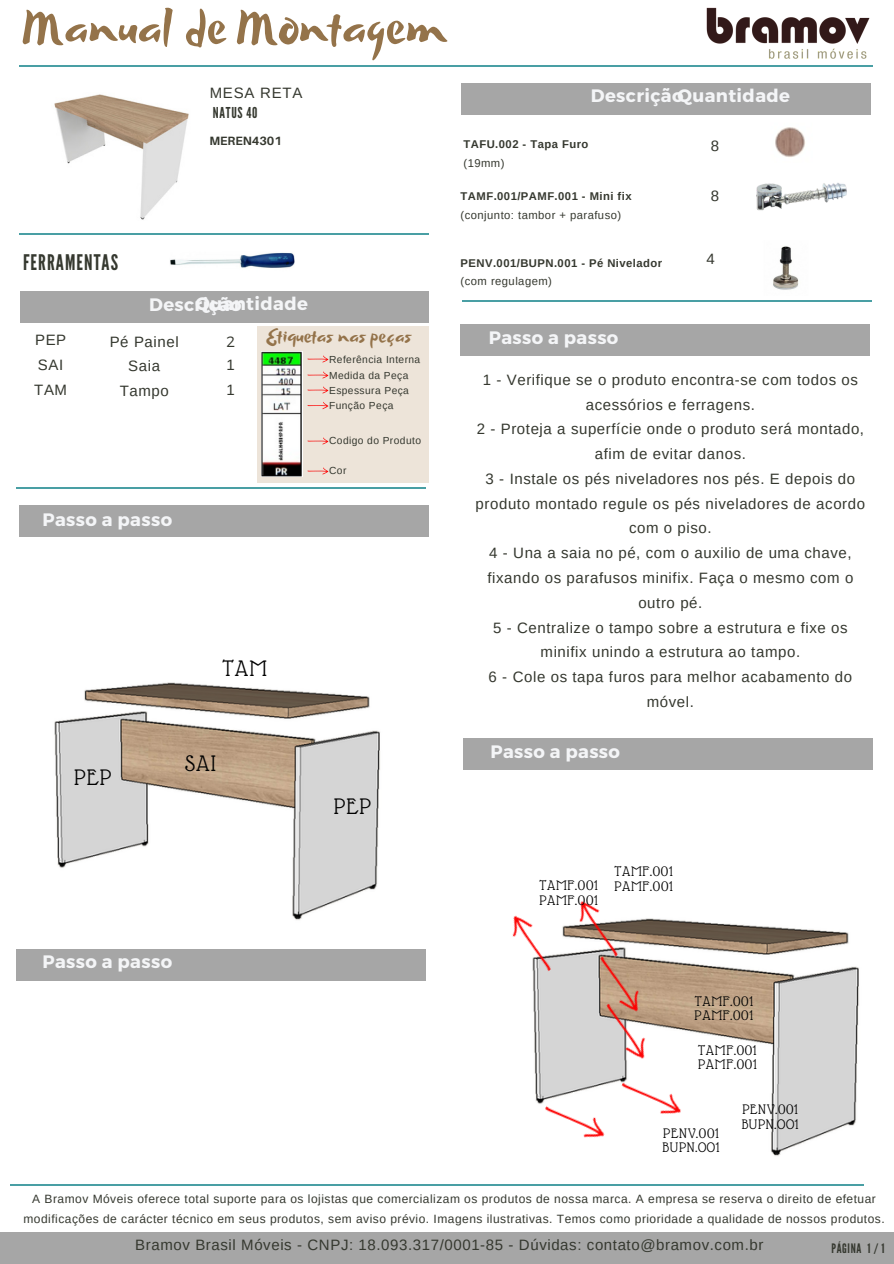
<style>
.page{position:relative;width:894px;height:1264px;background:#fff}
.page>*{position:absolute;margin:0;border:0;box-sizing:border-box;transform-origin:0 0}
.t1{font:54px "Beach Resort";letter-spacing:.015em;color:#94734a}
.t2{font:24.45px "Glass Antiqua";letter-spacing:.045em;color:#000}
.t3{font:21.45px "League Gothic";letter-spacing:.05em;color:#35382f}
.t4{font:20.85px "Beach Resort";letter-spacing:.015em;color:#94734a}
.t5{font:700 18px "Montserrat";letter-spacing:.02em;color:#f4f5f7}
.t6{font:15px/24.8px "Arimo";letter-spacing:.04em;color:#35382f;text-align:center}
.t7{font:15px "Glass Antiqua";letter-spacing:.045em;color:#000}
.t8{font:300 15px "Montserrat";color:#35382f}
.t9{font:13.05px "League Gothic";letter-spacing:.05em;color:#35382f}
.t10{font:12px/20px "Arimo";letter-spacing:.04em;color:#35382f;text-align:center}
.t11{font:700 12px "Aileron";color:#35382f}
.t12{font:700 11.25px "Arimo";letter-spacing:.04em;color:#35382f}
.t13{font:11.25px "Arimo";letter-spacing:.04em;color:#35382f}
.t14{font:10.2px "Arimo";letter-spacing:.04em;color:#35382f}
.s1{font-family:"League Gothic"}
</style>
<div class="page">
<div style="left:460px;top:83px;width:410px;height:32px;background:#a6a6a6"></div>
<img style="left:706px;top:7px;width:164px;height:52px">
<div style="left:20px;top:292px;width:409px;height:31px;background:#a6a6a6"></div>
<hr style="left:19px;top:65px;width:853px;height:1px;background:#499fa4">
<div style="left:19px;top:505px;width:410px;height:32px;background:#a6a6a6"></div>
<div style="left:459px;top:325px;width:410px;height:31px;background:#a6a6a6"></div>
<div style="left:16px;top:948px;width:409px;height:32px;background:#a6a6a6"></div>
<hr style="left:19px;top:234px;width:410px;height:1px;background:#499fa4">
<hr style="left:10px;top:1184px;width:853px;height:1px;background:#499fa4">
<div style="left:0;top:1232px;width:893px;height:31px;background:#a6a6a6"></div>
<img style="left:170px;top:252px;width:125px;height:16px">
<hr style="left:16px;top:487px;width:409px;height:1px;background:#499fa4">
<img style="left:54px;top:94px;width:135px;height:126px">
<hr style="left:462px;top:300px;width:409px;height:1px;background:#499fa4">
<img style="left:54px;top:682px;width:326px;height:238px">
<img style="left:533px;top:918px;width:326px;height:238px">
<img style="left:535px;top:1093px;width:79px;height:56px">
<img style="left:512px;top:915px;width:52px;height:65px">
<img style="left:565px;top:901px;width:65px;height:64px">
<img style="left:586px;top:946px;width:65px;height:77px">
<img style="left:592px;top:993px;width:66px;height:77px">
<img style="left:611px;top:1070px;width:80px;height:55px">
<img style="left:773px;top:246px;width:26px;height:44px">
<img style="left:775px;top:127px;width:30px;height:30px">
<img style="left:756px;top:183px;width:90px;height:28px">
<div style="left:463px;top:738px;width:410px;height:31px;background:#a6a6a6"></div>
<div style="left:257px;top:326px;width:171px;height:156px;background:#ede4d9"></div>
<img style="left:307px;top:355px;width:22px;height:8px">
<img style="left:307px;top:371px;width:22px;height:8px">
<img style="left:307px;top:386px;width:22px;height:8px">
<img style="left:307px;top:402px;width:22px;height:8px">
<img style="left:307px;top:437px;width:22px;height:8px">
<img style="left:307px;top:467px;width:22px;height:8px">
<img style="left:261px;top:351px;width:41px;height:125px">
<p class="t1" style="left:24px;top:-1px;width:424px">Manual de Montagem</p>
<p class="t6" style="left:210px;top:82px;width:94px;line-height:20.2px;text-align:left">MESA RETA<br><span class="s1">NATUS 40</span></p>
<p class="t11" style="left:209px;top:134px;width:74px">MEREN4301</p>
<p class="t3" style="left:23px;top:250px;width:96px">FERRAMENTAS</p>
<p class="t5" style="left:195px;top:292px;width:114px">Quantidade</p>
<p class="t5" style="left:149px;top:293px;width:94px">Descrição</p>
<h2 class="t6" style="left:35px;top:328px;width:33px;text-align:left">PEP<br>SAI</h2>
<h5 class="t6" style="left:34px;top:377px;width:34px">TAM</h5>
<h1 class="t6" style="left:110px;top:329px;width:70px">Pé Painel</h1>
<p class="t6" style="left:128px;top:354px;width:33px">Saia</p>
<p class="t6" style="left:120px;top:378px;width:51px">Tampo</p>
<p class="t5" style="left:43px;top:508px;width:131px">Passo a passo</p>
<h3 class="t8" style="left:226px;top:331px;width:10px">2</h3>
<h6 class="t6" style="left:226px;top:352px;width:10px">1</h6>
<p class="t6" style="left:226px;top:377px;width:10px">1</p>
<h2 class="t4" style="left:267px;top:325px;width:147px">Etiquetas nas peças</h2>
<p class="t14" style="left:329px;top:354px;width:93px">Referência Interna</p>
<p class="t14" style="left:329px;top:385px;width:81px">Espessura Peça</p>
<p class="t14" style="left:329px;top:400px;width:66px">Função Peça</p>
<p class="t14" style="left:329px;top:434px;width:93px">Codigo do Produto</p>
<p class="t14" style="left:329px;top:464px;width:19px">Cor</p>
<p class="t14" style="left:329px;top:370px;width:81px">Medida da Peça</p>
<p class="t2" style="left:222px;top:655px;width:46px">TAM</p>
<h5 class="t5" style="left:590px;top:84px;width:94px">Descrição</h5>
<h5 class="t5" style="left:677px;top:84px;width:114px">Quantidade</h5>
<h2 class="t12" style="left:463px;top:137px;width:126px">TAFU.002 - Tapa Furo</h2>
<h2 class="t6" style="left:710px;top:133px;width:10px">8</h2>
<h2 class="t13" style="left:463px;top:156px;width:42px">(19mm)</h2>
<p class="t12" style="left:460px;top:190px;width:172px">TAMF.001/PAMF.001 - Mini fix</p>
<h5 class="t6" style="left:710px;top:183px;width:10px">8</h5>
<p class="t13" style="left:460px;top:209px;width:162px">(conjunto: tambor + parafuso)</p>
<h5 class="t12" style="left:460px;top:256px;width:203px">PENV.001/BUPN.001 - Pé Nivelador</h5>
<p class="t6" style="left:706px;top:246px;width:10px">4</p>
<p class="t13" style="left:460px;top:275px;width:93px">(com regulagem)</p>
<p class="t5" style="left:488px;top:326px;width:131px">Passo a passo</p>
<p class="t6" style="left:482px;top:367px;width:377px">1 - Verifique se o produto encontra-se com todos os acessórios e ferragens.</p>
<p class="t6" style="left:476px;top:417px;width:389px">2 - Proteja a superfície onde o produto será montado, afim de evitar danos.</p>
<p class="t6" style="left:475px;top:466px;width:391px">3 - Instale os pés niveladores nos pés. E depois do produto montado regule os pés niveladores de acordo com o piso.</p>
<p class="t6" style="left:487px;top:540px;width:367px">4 - Una a saia no pé, com o auxilio de uma chave, fixando os parafusos minifix. Faça o mesmo com o outro pé.</p>
<p class="t6" style="left:493px;top:615px;width:356px">5 - Centralize o tampo sobre a estrutura e fixe os minifix unindo a estrutura ao tampo.</p>
<p class="t6" style="left:488px;top:664px;width:365px">6 - Cole os tapa furos para melhor acabamento do móvel.</p>
<h4 class="t2" style="left:74px;top:764px;width:39px">PEP</h4>
<p class="t2" style="left:185px;top:750px;width:32px">SAI</p>
<p class="t2" style="left:334px;top:793px;width:39px">PEP</p>
<p class="t5" style="left:490px;top:739px;width:131px">Passo a passo</p>
<p class="t5" style="left:43px;top:949px;width:131px">Passo a passo</p>
<p class="t7" style="left:539px;top:877px;width:60px">TAMF.001</p>
<p class="t7" style="left:539px;top:892px;width:60px">PAMF.001</p>
<p class="t7" style="left:614px;top:863px;width:60px">TAMF.001</p>
<p class="t7" style="left:614px;top:878px;width:60px">PAMF.001</p>
<h5 class="t7" style="left:694px;top:993px;width:60px">TAMF.001</h5>
<p class="t7" style="left:694px;top:1007px;width:60px">PAMF.001</p>
<p class="t7" style="left:698px;top:1042px;width:60px">TAMF.001</p>
<p class="t7" style="left:698px;top:1056px;width:60px">PAMF.001</p>
<p class="t7" style="left:663px;top:1124px;width:57px">PENV.001</p>
<p class="t7" style="left:662px;top:1139px;width:59px">BUPN.OO1</p>
<p class="t7" style="left:742px;top:1101px;width:57px">PENV.001</p>
<p class="t7" style="left:741px;top:1116px;width:59px">BUPN.OO1</p>
<p class="t10" style="left:23px;top:1188px;width:862px">A Bramov Móveis oferece total suporte para os lojistas que comercializam os produtos de nossa marca. A empresa se reserva o direito de efetuar modificações de carácter técnico em seus produtos, sem aviso prévio. Imagens ilustrativas. Temos como prioridade a qualidade de nossos produtos.</p>
<p class="t6" style="left:135px;top:1232px;width:629px">Bramov Brasil Móveis - CNPJ: 18.093.317/0001-85 - Dúvidas: contato@bramov.com.br</p>
<p class="t9" style="left:831px;top:1240px;width:55px">PÁGINA 1 / 1</p>
</div>
